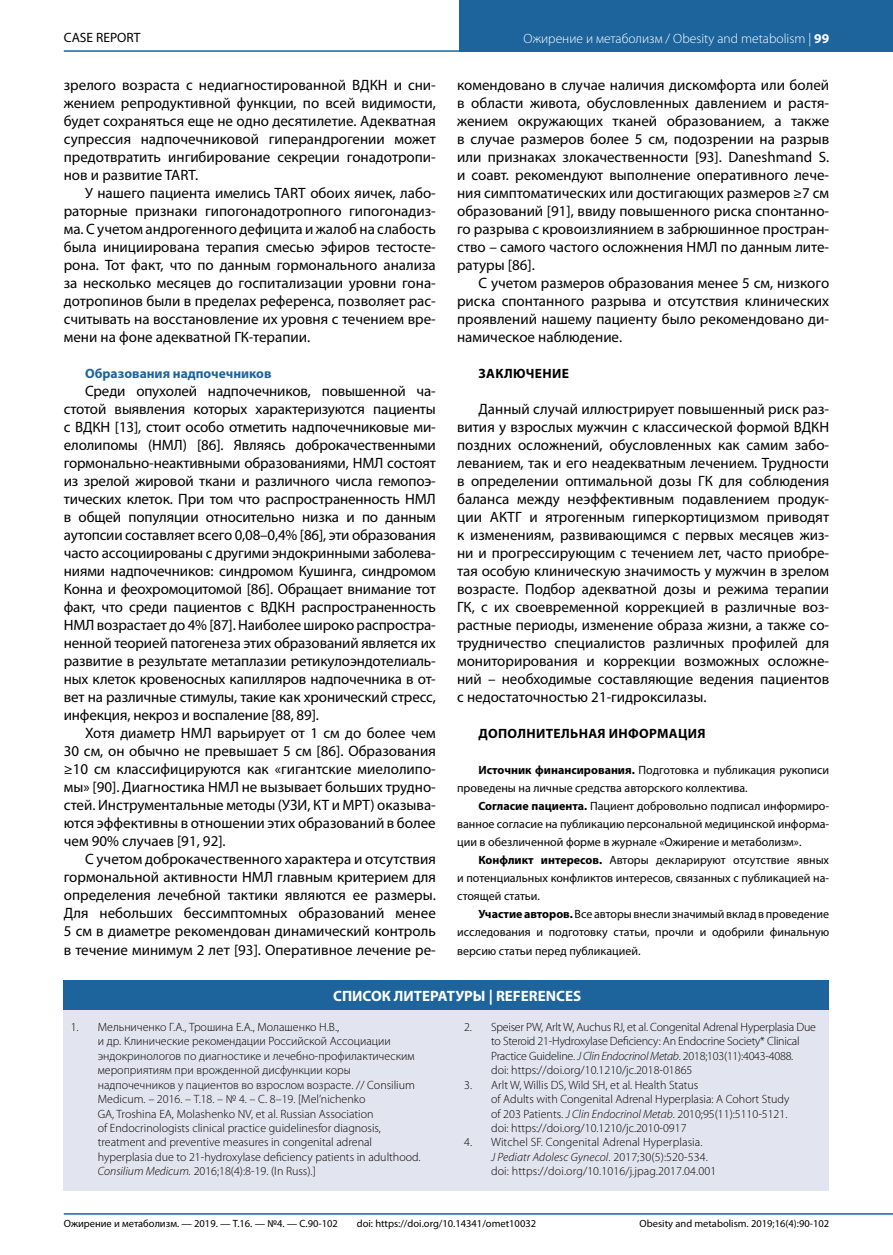
<style>
.page{position:relative;width:893px;height:1255px;background:#fff}
.page>*{position:absolute;margin:0;border:0;box-sizing:border-box;transform-origin:0 0}
.t1{font:15px/18px "Myriad Pro";color:#000;text-align:justify}
.t2{font:700 15px "Myriad Pro";color:#fff}
.t3{font:300 13.5px "Myriad Pro";color:#fff}
.t4{font:700 13.5px "Myriad Pro";letter-spacing:.025em;color:#000}
.t5{font:700 13.5px "Myriad Pro";color:#1d649c}
.t6{font:13.5px "Myriad Pro";color:#000}
.t7{font:300 12px/14.4px "Myriad Pro";color:#000}
.t8{font:12px/18px "Myriad Pro";color:#000;text-align:justify}
.t9{font:300 12px/14.4px "Myriad Pro";letter-spacing:-.02em;color:#000}
.t10{font:10.5px "Myriad Pro";color:#000}
.s1{font-weight:700}
.s2{font-style:italic}
</style>
<div class="page">
<hr style="left:64px;top:50px;width:829px;height:2px;background:#1d649c">
<hr style="left:64px;top:1213px;width:829px;height:1px;background:#1d649c">
<div style="left:459px;top:0;width:434px;height:51px;background:#1d649c"></div>
<div style="left:64px;top:1009px;width:765px;height:182px;background:#e2e5ef"></div>
<div style="left:64px;top:980px;width:765px;height:30px;background:#1d649c"></div>
<p class="t6" style="left:64px;top:29px;width:78px">CASE REPORT</p>
<p class="t3" style="left:524px;top:30px;width:307px">Ожирение и метаболизм / Obesity and metabolism | <span class="s1">99</span></p>
<p class="t1" style="left:64px;top:76px;width:374px">зрелого возраста с недиагностированной ВДКН и сни&shy;жением репродуктивной функции, по всей видимости, будет сохраняться еще не одно десятилетие. Адекватная супрессия надпочечниковой гиперандрогении может предотвратить ингибирование секреции гонадотропи&shy;нов и развитие TART.</p>
<p class="t1" style="left:64px;top:184px;width:374px;text-indent:21px">У нашего пациента имелись TART обоих яичек, лабо&shy;раторные признаки гипогонадотропного гипогонадиз&shy;ма. С учетом андрогенного дефицита и жалоб на слабость была инициирована терапия смесью эфиров тестосте&shy;рона. Тот факт, что по данным гормонального анализа за несколько месяцев до госпитализации уровни гона&shy;дотропинов были в пределах референса, позволяет рас&shy;считывать на восстановление их уровня с течением вре&shy;мени на фоне адекватной ГК-терапии.</p>
<p class="t5" style="left:85px;top:365px;width:188px">Образования надпочечников</p>
<p class="t1" style="left:64px;top:382px;width:374px;text-indent:21px">Среди опухолей надпочечников, повышенной ча&shy;стотой выявления которых характеризуются пациенты с ВДКН [13], стоит особо отметить надпочечниковые ми&shy;елолипомы (НМЛ) [86]. Являясь доброкачественными гормонально-неактивными образованиями, НМЛ состоят из зрелой жировой ткани и различного числа гемопоэ&shy;тических клеток. При том что распространенность НМЛ в общей популяции относительно низка и по данным аутопсии составляет всего 0,08–0,4% [86], эти образования часто ассоциированы с другими эндокринными заболева&shy;ниями надпочечников: синдромом Кушинга, синдромом Конна и феохромоцитомой [86]. Обращает внимание тот факт, что среди пациентов с ВДКН распространенность НМЛ возрастает до 4% [87]. Наиболее широко распростра&shy;ненной теорией патогенеза этих образований является их развитие в результате метаплазии ретикулоэндотелиаль&shy;ных клеток кровеносных капилляров надпочечника в от&shy;вет на различные стимулы, такие как хронический стресс, инфекция, некроз и воспаление [88, 89].</p>
<p class="t1" style="left:64px;top:724px;width:374px;text-indent:21px">Хотя диаметр НМЛ варьирует от 1 см до более чем 30 см, он обычно не превышает 5 см [86]. Образования ≥10 см классифицируются как «гигантские миелолипо&shy;мы» [90]. Диагностика НМЛ не вызывает больших трудно&shy;стей. Инструментальные методы (УЗИ, КТ и МРТ) оказыва&shy;ются эффективны в отношении этих образований в более чем 90% случаев [91, 92].</p>
<p class="t1" style="left:64px;top:850px;width:374px;text-indent:21px">С учетом доброкачественного характера и отсутствия гормональной активности НМЛ главным критерием для определения лечебной тактики являются ее размеры.<br>Для небольших бессимптомных образований менее 5 см в диаметре рекомендован динамический контроль в течение минимум 2 лет [93]. Оперативное лечение ре-</p>
<p class="t1" style="left:457px;top:76px;width:374px">комендовано в случае наличия дискомфорта или болей в области живота, обусловленных давлением и растя&shy;жением окружающих тканей образованием, а также в случае размеров более 5 см, подозрении на разрыв или признаках злокачественности [93]. Daneshmand S. и соавт. рекомендуют выполнение оперативного лече&shy;ния симптоматических или достигающих размеров ≥7 см образований [91], ввиду повышенного риска спонтанно&shy;го разрыва с кровоизлиянием в забрюшинное простран&shy;ство – самого частого осложнения НМЛ по данным лите&shy;ратуры [86].</p>
<p class="t1" style="left:457px;top:274px;width:374px;text-indent:21px">С учетом размеров образования менее 5 см, низкого риска спонтанного разрыва и отсутствия клинических проявлений нашему пациенту было рекомендовано ди&shy;намическое наблюдение.</p>
<p class="t4" style="left:478px;top:365px;width:92px">ЗАКЛЮЧЕНИЕ</p>
<p class="t1" style="left:457px;top:400px;width:374px;text-indent:21px">Данный случай иллюстрирует повышенный риск раз&shy;вития у взрослых мужчин с классической формой ВДКН поздних осложнений, обусловленных как самим забо&shy;леванием, так и его неадекватным лечением. Трудности в определении оптимальной дозы ГК для соблюдения баланса между неэффективным подавлением продук&shy;ции АКТГ и ятрогенным гиперкортицизмом приводят к изменениям, развивающимся с первых месяцев жиз&shy;ни и прогрессирующим с течением лет, часто приобре&shy;тая особую клиническую значимость у мужчин в зрелом возрасте. Подбор адекватной дозы и режима терапии ГК, с их своевременной коррекцией в различные воз&shy;растные периоды, изменение образа жизни, а также со&shy;трудничество специалистов различных профилей для мониторирования и коррекции возможных осложне&shy;ний – необходимые составляющие ведения пациентов с недостаточностью 21-гидроксилазы.</p>
<p class="t4" style="left:478px;top:725px;width:228px">ДОПОЛНИТЕЛЬНАЯ ИНФОРМАЦИЯ</p>
<p class="t8" style="left:457px;top:761px;width:374px;text-indent:21px"><span class="s1">Источник финансирования.</span> Подготовка и публикация рукописи проведены на личные средства авторского коллектива.</p>
<p class="t8" style="left:457px;top:797px;width:374px;text-indent:21px"><span class="s1">Согласие пациента.</span> Пациент добровольно подписал информиро&shy;ванное согласие на публикацию персональной медицинской информа&shy;ции в обезличенной форме в журнале «Ожирение и метаболизм».</p>
<p class="t8" style="left:457px;top:851px;width:374px;text-indent:21px"><span class="s1">Конфликт интересов.</span> Авторы декларируют отсутствие явных и потенциальных конфликтов интересов, связанных с публикацией на&shy;стоящей статьи.</p>
<p class="t8" style="left:457px;top:905px;width:374px;text-indent:21px"><span class="s1">Участие авторов.</span> Все авторы внесли значимый вклад в проведение исследования и подготовку статьи, прочли и одобрили финальную версию статьи перед публикацией.</p>
<p class="t2" style="left:333px;top:986px;width:250px">СПИСОК ЛИТЕРАТУРЫ | REFERENCES</p>
<p class="t7" style="left:98px;top:1019px;width:324px;text-indent:-27px">1. Мельниченко Г.А., Трошина Е.А., Молашенко Н.В.,<br>и др. Клинические рекомендации Российской Ассоциации эндокринологов по диагностике и лечебно-профилактическим мероприятиям при врожденной дисфункции коры надпочечников у пациентов во взрослом возрасте. // Consilium Medicum. – 2016. – Т.18. – № 4. – С. 8–19. [Mel’nichenko<br>GA, Troshina EA, Molashenko NV, et al. Russian Association<br>of Endocrinologists clinical practice guidelinesfor diagnosis, treatment and preventive measures in congenital adrenal hyperplasia due to 21-hydroxylase deficiency patients in adulthood.<br><span class="s2">Consilium Medicum.</span> 2016;18(4):8-19. (In Russ).]</p>
<p class="t9" style="left:491px;top:1019px;width:326px;text-indent:-27px">2. Speiser PW, Arlt W, Auchus RJ, et al. Congenital Adrenal Hyperplasia Due to Steroid 21-Hydroxylase Deficiency: An Endocrine Society* Clinical Practice Guideline. <span class="s2">J Clin Endocrinol Metab</span>. 2018;103(11):4043-4088.<br>doi: https://doi.org/10.1210/jc.2018-01865</p>
<p class="t7" style="left:491px;top:1077px;width:300px;text-indent:-27px">3. Arlt W, Willis DS, Wild SH, et al. Health Status<br>of Adults with Congenital Adrenal Hyperplasia: A Cohort Study of 203 Patients. <span class="s2">J Clin Endocrinol Metab</span>. 2010;95(11):5110-5121. doi: https://doi.org/10.1210/jc.2010-0917</p>
<p class="t7" style="left:491px;top:1134px;width:227px;text-indent:-27px">4. Witchel SF. Congenital Adrenal Hyperplasia.<br><span class="s2">J Pediatr Adolesc Gynecol</span>. 2017;30(5):520-534. doi: https://doi.org/10.1016/j.jpag.2017.04.001</p>
<p class="t10" style="left:64px;top:1216px;width:276px">Ожирение и метаболизм. — 2019. — Т.16. — №4. — С.90-102</p>
<p class="t10" style="left:357px;top:1216px;width:181px">doi: https://doi.org/10.14341/omet10032</p>
<p class="t10" style="left:640px;top:1216px;width:191px">Obesity and metabolism. 2019;16(4):90-102</p>
</div>
